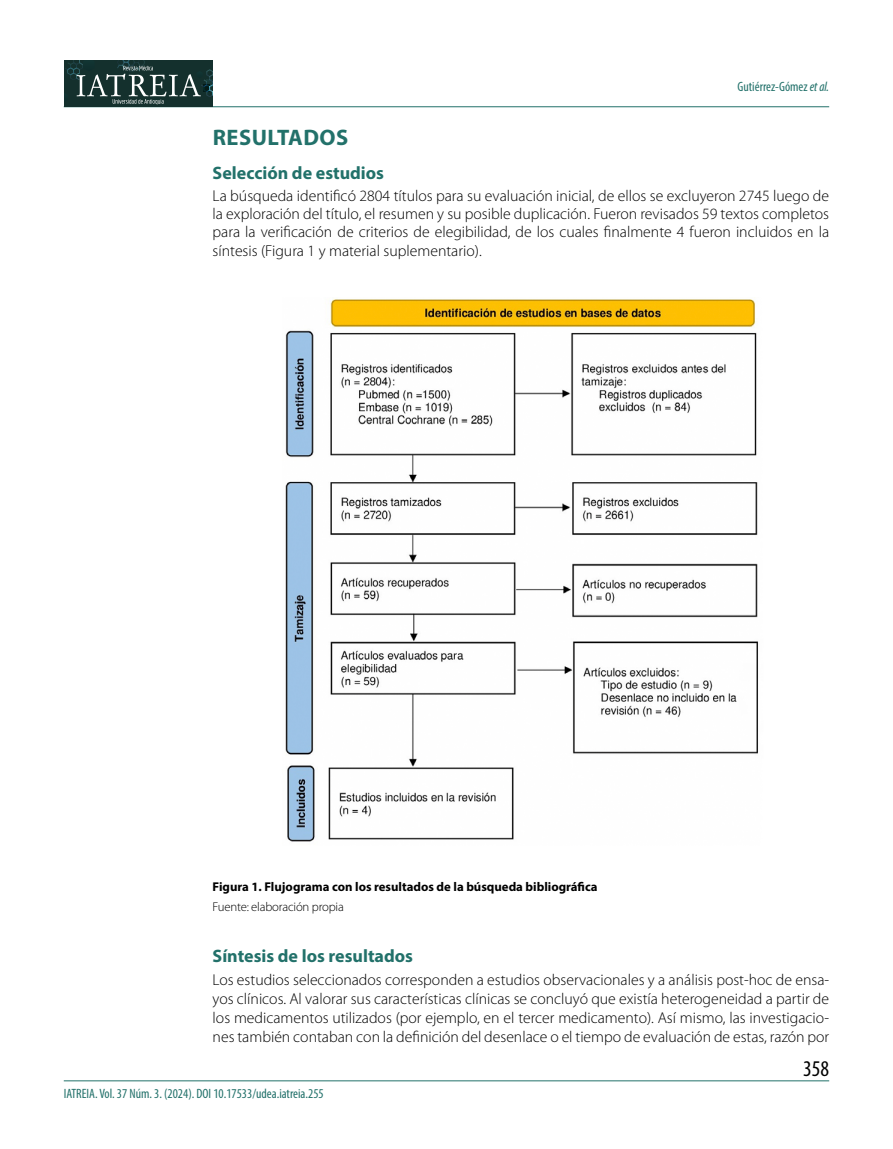
<style>
.page{position:relative;width:893px;height:1149px;background:#fff}
.page>*{position:absolute;margin:0;border:0;box-sizing:border-box;transform-origin:0 0}
.t1{font:700 22.5px "Myriad Pro";letter-spacing:.02em;color:#22716a}
.t2{font:condensed 22.5px "Myriad Pro";color:#000}
.t3{font:700 18px "Myriad Pro";color:#22716a}
.t4{font:300 15.75px/18.3px "Myriad Pro";color:#000;text-align:justify}
.t5{font:condensed 13.5px "Myriad Pro";color:#22716a}
.t6{font:700 12.75px "Myriad Pro";color:#000}
.t7{font:300 12.75px "Myriad Pro";letter-spacing:-.015em;color:#000}
.s1{font-style:italic}
</style>
<div class="page">
<hr style="left:64px;top:106px;width:765px;height:1px;background:#22716a">
<hr style="left:64px;top:1080px;width:765px;height:1px;background:#22716a">
<div style="left:64px;top:61px;width:149px;height:46px;background:#14302d"></div>
<svg style="left:65px;top:61px;width:148px;height:43px"></svg>
<img style="left:285px;top:299px;width:473px;height:543px">
<p class="t5" style="left:738px;top:78px;width:93px">Gutiérrez-Gómez <span class="s1">et al.</span></p>
<h1 class="t1" style="left:213px;top:122px;width:137px">RESULTADOS</h1>
<p class="t3" style="left:213px;top:161px;width:173px">Selección de estudios</p>
<p class="t4" style="left:213px;top:187px;width:618px">La búsqueda identificó 2804 títulos para su evaluación inicial, de ellos se excluyeron 2745 luego de la exploración del título, el resumen y su posible duplicación. Fueron revisados 59 textos completos para la verificación de criterios de elegibilidad, de los cuales finalmente 4 fueron incluidos en la síntesis (Figura 1 y material suplementario).</p>
<p class="t6" style="left:213px;top:878px;width:387px">Figura 1. Flujograma con los resultados de la búsqueda bibliográfica</p>
<p class="t7" style="left:213px;top:899px;width:133px">Fuente: elaboración propia</p>
<p class="t3" style="left:213px;top:943px;width:202px">Síntesis de los resultados</p>
<p class="t4" style="left:213px;top:970px;width:618px;line-height:18.9px">Los estudios seleccionados corresponden a estudios observacionales y a análisis post-hoc de ensa&shy;yos clínicos. Al valorar sus características clínicas se concluyó que existía heterogeneidad a partir de los medicamentos utilizados (por ejemplo, en el tercer medicamento). Así mismo, las investigacio&shy;nes también contaban con la definición del desenlace o el tiempo de evaluación de estas, razón por</p>
<p class="t5" style="left:64px;top:1085px;width:261px">IATREIA. Vol. 37 Núm. 3. (2024). DOI 10.17533/udea.iatreia.255</p>
<h1 class="t2" style="left:803px;top:1054px;width:27px">358</h1>
</div>
